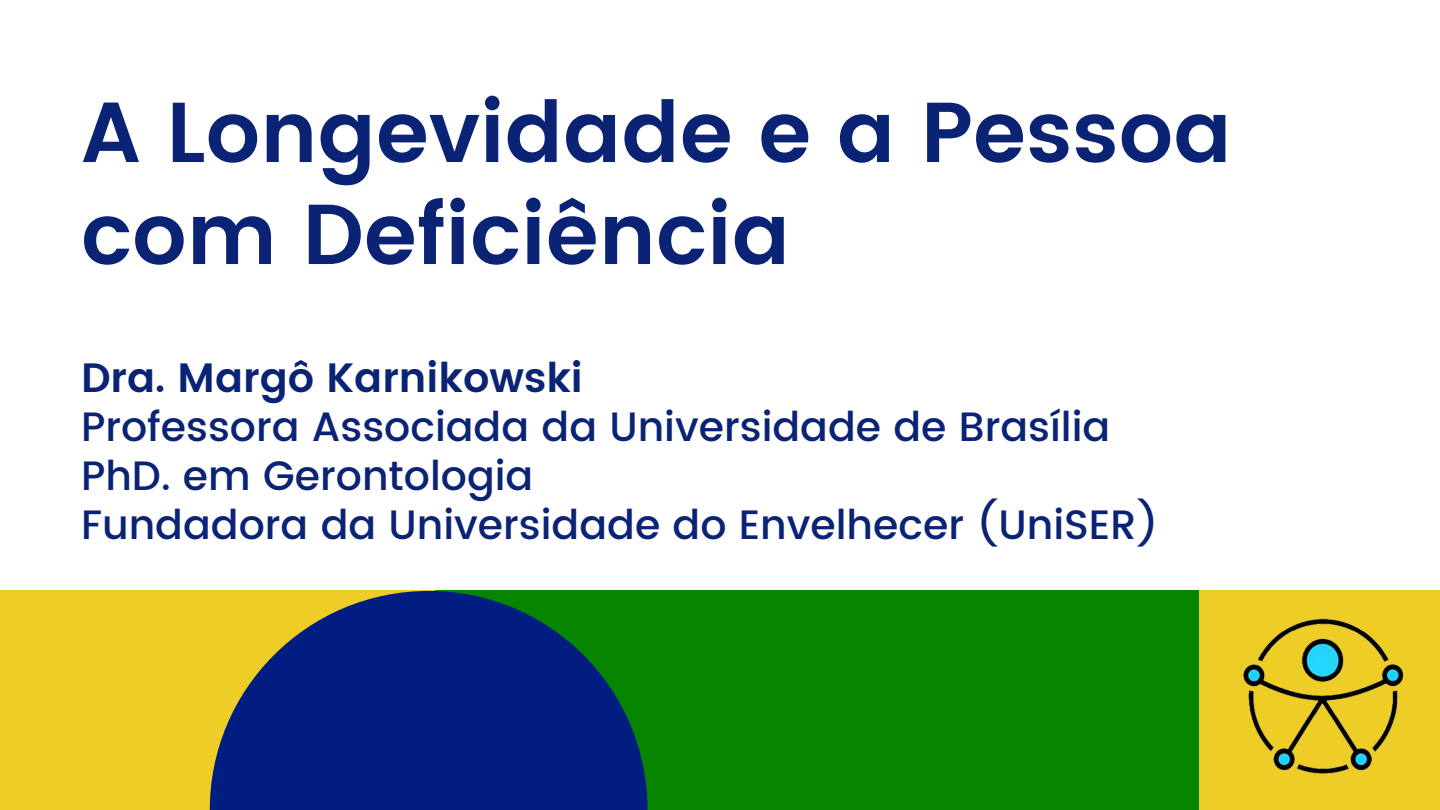
<style>
.page{position:relative;width:1440px;height:810px;background:#fff}
.page>*{position:absolute;margin:0;border:0;box-sizing:border-box;transform-origin:0 0}
.t1{font:600 85px/102px "Poppins";color:#0b2374}
.t2{font:500 41px "Poppins";color:#0b2374}
.t3{font:600 41px "Poppins";color:#0b2374}
</style>
<div class="page">
<div style="left:1199px;top:591px;width:241px;height:219px;background:#edcd26"></div>
<div style="left:421px;top:591px;width:778px;height:219px;background:#078400"></div>
<div style="left:0;top:591px;width:435px;height:219px;background:#edcd26"></div>
<svg style="left:210px;top:591px;width:438px;height:219px;fill:#021d82"></svg>
<img style="left:1243px;top:618px;width:161px;height:156px">
<p class="t1" style="left:81px;top:82px;width:1152px">A Longevidade e a Pessoa com Deficiência</p>
<p class="t3" style="left:81px;top:354px;width:503px">Dra. Margô Karnikowski</p>
<p class="t2" style="left:81px;top:403px;width:1031px">Professora Associada da Universidade de Brasília</p>
<p class="t2" style="left:81px;top:452px;width:454px">PhD. em Gerontologia</p>
<p class="t2" style="left:81px;top:500px;width:1079px">Fundadora da Universidade do Envelhecer (UniSER)</p>
</div>
